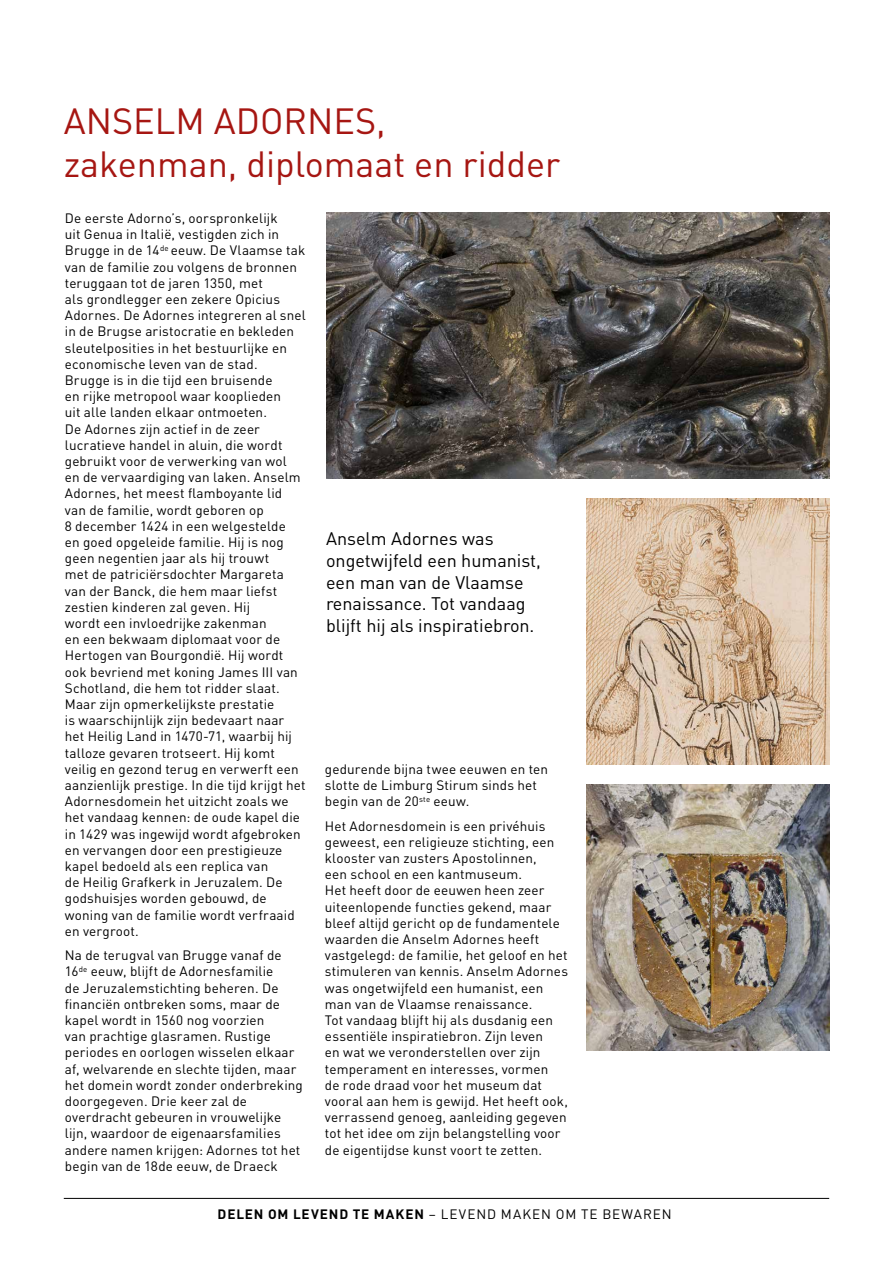
<style>
.page{position:relative;width:893px;height:1263px;background:#fff}
.page>*{position:absolute;margin:0;border:0;box-sizing:border-box;transform-origin:0 0}
.t1{font:36px/43.2px "DIN";color:#a61612}
.t2{font:18px/21.6px "DIN";color:#000}
.t3{font:13.5px/16.2px "DIN";letter-spacing:.01em;color:#000}
.t4{font:13.5px "DIN";letter-spacing:.075em;color:#000}
.s1{font-weight:700}
</style>
<div class="page">
<img style="left:586px;top:499px;width:243px;height:265px">
<hr style="left:64px;top:1198px;width:765px;height:1px;background:#000">
<img style="left:326px;top:213px;width:503px;height:265px">
<img style="left:586px;top:785px;width:243px;height:265px">
<h1 class="t1" style="left:64px;top:100px;width:498px">ANSELM ADORNES, zakenman, diplomaat en ridder</h1>
<p class="t3" style="left:65px;top:210px;width:242px">De eerste Adorno’s, oorspronkelijk<br>uit Genua in Italië, vestigden zich in Brugge in de 14<sup>de</sup> eeuw. De Vlaamse tak van de familie zou volgens de bronnen teruggaan tot de jaren 1350, met<br>als grondlegger een zekere Opicius Adornes. De Adornes integreren al snel in de Brugse aristocratie en bekleden sleutelposities in het bestuurlijke en economische leven van de stad.<br>Brugge is in die tijd een bruisende<br>en rijke metropool waar kooplieden<br>uit alle landen elkaar ontmoeten.<br>De Adornes zijn actief in de zeer lucratieve handel in aluin, die wordt gebruikt voor de verwerking van wol<br>en de vervaardiging van laken. Anselm Adornes, het meest flamboyante lid van de familie, wordt geboren op<br>8 december 1424 in een welgestelde<br>en goed opgeleide familie. Hij is nog geen negentien jaar als hij trouwt<br>met de patriciërsdochter Margareta van der Banck, die hem maar liefst zestien kinderen zal geven. Hij<br>wordt een invloedrijke zakenman<br>en een bekwaam diplomaat voor de Hertogen van Bourgondië. Hij wordt ook bevriend met koning James III van Schotland, die hem tot ridder slaat.<br>Maar zijn opmerkelijkste prestatie<br>is waarschijnlijk zijn bedevaart naar het Heilig Land in 1470-71, waarbij hij talloze gevaren trotseert. Hij komt veilig en gezond terug en verwerft een aanzienlijk prestige. In die tijd krijgt het Adornesdomein het uitzicht zoals we het vandaag kennen: de oude kapel die in 1429 was ingewijd wordt afgebroken en vervangen door een prestigieuze kapel bedoeld als een replica van<br>de Heilig Grafkerk in Jeruzalem. De godshuisjes worden gebouwd, de woning van de familie wordt verfraaid en vergroot.</p>
<p class="t3" style="left:65px;top:947px;width:240px">Na de terugval van Brugge vanaf de 16<sup>de</sup> eeuw, blijft de Adornesfamilie<br>de Jeruzalemstichting beheren. De financiën ontbreken soms, maar de kapel wordt in 1560 nog voorzien<br>van prachtige glasramen. Rustige periodes en oorlogen wisselen elkaar af, welvarende en slechte tijden, maar het domein wordt zonder onderbreking doorgegeven. Drie keer zal de overdracht gebeuren in vrouwelijke lijn, waardoor de eigenaarsfamilies andere namen krijgen: Adornes tot het begin van de 18de eeuw, de Draeck</p>
<h2 class="t2" style="left:326px;top:528px;width:216px">Anselm Adornes was ongetwijfeld een humanist, een man van de Vlaamse renaissance. Tot vandaag blijft hij als inspiratiebron.</h2>
<p class="t3" style="left:325px;top:761px;width:225px">gedurende bijna twee eeuwen en ten slotte de Limburg Stirum sinds het begin van de 20<sup>ste</sup> eeuw.</p>
<p class="t3" style="left:325px;top:818px;width:245px">Het Adornesdomein is een privéhuis geweest, een religieuze stichting, een klooster van zusters Apostolinnen,<br>een school en een kantmuseum.<br>Het heeft door de eeuwen heen zeer uiteenlopende functies gekend, maar bleef altijd gericht op de fundamentele waarden die Anselm Adornes heeft vastgelegd: de familie, het geloof en het stimuleren van kennis. Anselm Adornes was ongetwijfeld een humanist, een man van de Vlaamse renaissance.<br>Tot vandaag blijft hij als dusdanig een essentiële inspiratiebron. Zijn leven<br>en wat we veronderstellen over zijn temperament en interesses, vormen<br>de rode draad voor het museum dat vooral aan hem is gewijd. Het heeft ook, verrassend genoeg, aanleiding gegeven tot het idee om zijn belangstelling voor de eigentijdse kunst voort te zetten.</p>
<p class="t4" style="left:218px;top:1207px;width:455px"><span class="s1">DELEN OM LEVEND TE MAKEN</span> – LEVEND MAKEN OM TE BEWAREN</p>
</div>
